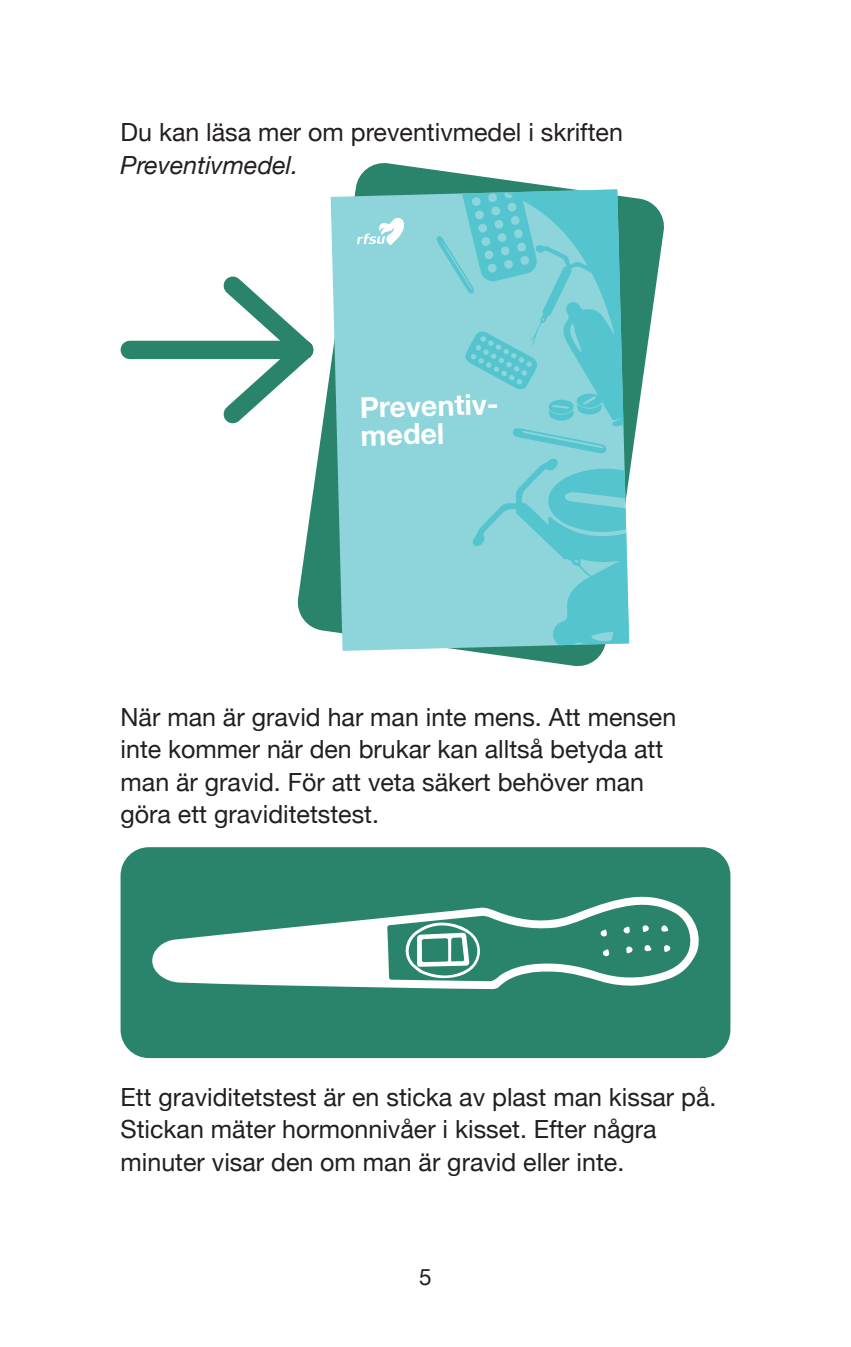
<style>
.page{position:relative;width:851px;height:1347px;background:#fff}
.page>*{position:absolute;margin:0;border:0;box-sizing:border-box;transform-origin:0 0}
.t1{font:700 28.75px/27.5px "Helvetica Neue";color:#fff}
.t2{font:25px/32.5px "Helvetica Neue";color:#231f20}
.t3{font:italic 25px "Helvetica Neue";color:#231f20}
.t4{font:22.5px "Helvetica Neue";color:#231f20}
</style>
<div class="page">
<svg style="left:297px;top:163px;width:367px;height:504px"></svg>
<svg style="left:330px;top:189px;width:131px;height:462px;background:#89d0d5"></svg>
<svg style="left:461px;top:189px;width:168px;height:462px;background:#73cad1"></svg>
<svg style="left:464px;top:330px;width:74px;height:59px;background:#74cdd5"></svg>
<svg style="left:512px;top:428px;width:94px;height:25px;background:#7ccfd7"></svg>
<svg style="left:436px;top:235px;width:38px;height:59px;background:#83d1d9"></svg>
<svg style="left:547px;top:399px;width:55px;height:22px"></svg>
<svg style="left:357px;top:218px;width:47px;height:27px"></svg>
<svg style="left:120px;top:260px;width:210px;height:180px"></svg>
<div style="left:120px;top:847px;width:610px;height:211px;background:#2a846c;border-radius:28px"></div>
<svg style="left:152px;top:896px;width:547px;height:93px"></svg>
<svg style="left:626px;top:946px;width:7px;height:7px"></svg>
<svg style="left:660px;top:924px;width:8px;height:8px"></svg>
<svg style="left:623px;top:926px;width:7px;height:8px"></svg>
<svg style="left:600px;top:929px;width:7px;height:8px"></svg>
<svg style="left:663px;top:944px;width:7px;height:8px"></svg>
<svg style="left:644px;top:944px;width:7px;height:7px"></svg>
<svg style="left:602px;top:949px;width:7px;height:7px"></svg>
<svg style="left:642px;top:924px;width:7px;height:8px"></svg>
<svg style="left:402px;top:920px;width:81px;height:59px"></svg>
<p class="t2" style="left:120px;top:118px;width:504px">Du kan läsa mer om preventivmedel i skriften</p>
<p class="t3" style="left:120px;top:147px;width:179px">Preventivmedel.</p>
<p class="t1" style="left:359px;top:395px;width:143px;rotate:-2deg">Preventiv&shy;medel</p>
<p class="t2" style="left:120px;top:702px;width:557px">När man är gravid har man inte mens. Att mensen inte kommer när den brukar kan alltså betyda att man är gravid. För att veta säkert behöver man göra ett graviditetstest.</p>
<p class="t2" style="left:120px;top:1081px;width:597px">Ett graviditetstest är en sticka av plast man kissar på.<br>Stickan mäter hormonnivåer i kisset. Efter några minuter visar den om man är gravid eller inte.</p>
<p class="t4" style="left:419px;top:1260px;width:14px">5</p>
</div>
